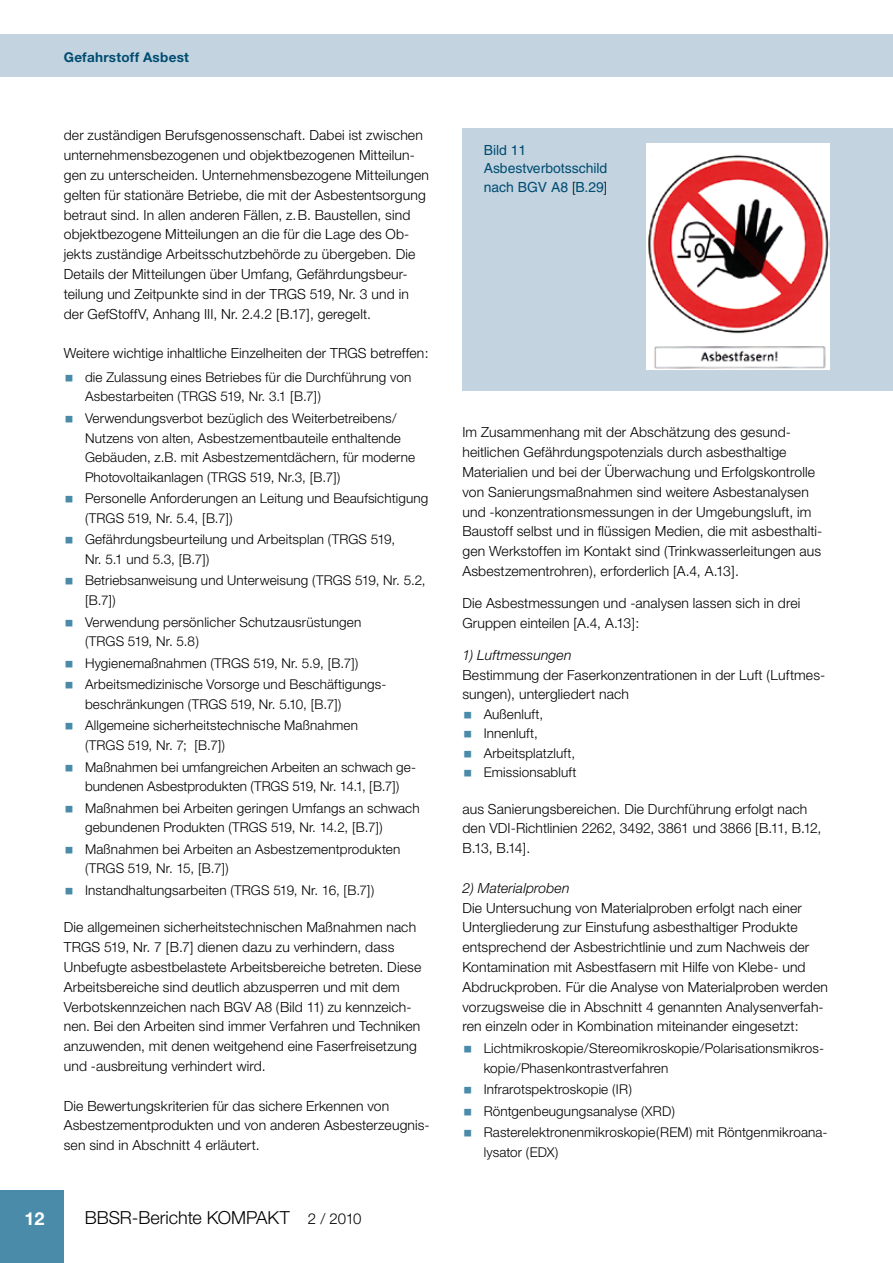
<style>
.page{position:relative;width:893px;height:1263px;background:#fff}
.page>*{position:absolute;margin:0;border:0;box-sizing:border-box;transform-origin:0 0}
.t1{font:300 18px "Helvetica Neue";color:#000}
.t2{font:700 18px "Helvetica Neue";color:#fff}
.Fließtext{font:300 13.95px/19.8px "Helvetica Neue";letter-spacing:.01em;color:#000}
.t3{font:13.95px/18px "Helvetica";color:#004c71}
.Fließtext-2{font:italic 300 13.95px "Helvetica Neue";letter-spacing:.01em;color:#000}
.Einzug{font:300 13.5px/19.5px "Helvetica Neue";letter-spacing:.01em;color:#000}
.t4{font:700 13.5px "Helvetica Neue";letter-spacing:.02em;color:#004c71}
.s1{font-family:"Tahoma";font-weight:700;font-size:30px;color:#498ba9}
.s2{font-size:15px}
.s3{font-family:"Helvetica Neue";font-weight:300;color:#000}
</style>
<div class="page">
<div style="left:0;top:34px;width:893px;height:42px;background:#c3d4e0"></div>
<div style="left:0;top:1190px;width:64px;height:73px;background:#498ba9"></div>
<div style="left:462px;top:128px;width:431px;height:262px;background:#c3d4e0"></div>
<img style="left:647px;top:144px;width:182px;height:226px">
<p class="t4" style="left:64px;top:49px;width:127px">Gefahrstoff Asbest</p>
<p class="Fließtext" style="left:64px;top:125px;width:367px">der zuständigen Berufsgenossenschaft. Dabei ist zwischen unternehmensbezogenen und objektbezogenen Mitteilun&shy;gen zu unterscheiden. Unternehmensbezogene Mitteilungen gelten für stationäre Betriebe, die mit der Asbestentsorgung betraut sind. In allen anderen Fällen, z.B. Baustellen, sind objektbezogene Mitteilungen an die für die Lage des Ob&shy;jekts zuständige Arbeitsschutzbehörde zu übergeben. Die Details der Mitteilungen über Umfang, Gefährdungsbeur&shy;teilung und Zeitpunkte sind in der TRGS 519, Nr. 3 und in der GefStoffV, Anhang III, Nr. 2.4.2 [B.17], geregelt.</p>
<p class="Fließtext" style="left:64px;top:343px;width:366px">Weitere wichtige inhaltliche Einzelheiten der TRGS betreffen:</p>
<p class="Einzug" style="left:85px;top:367px;width:328px;text-indent:-21px"><span class="s1">▪</span> die Zulassung eines Betriebes für die Durchführung von<br>Asbestarbeiten (TRGS 519, Nr. 3.1 [B.7])</p>
<p class="Einzug" style="left:85px;top:408px;width:332px;text-indent:-21px"><span class="s1">▪</span> Verwendungsverbot bezüglich des Weiterbetreibens/ Nutzens von alten, Asbestzementbauteile enthaltende Gebäuden, z.B. mit Asbestzementdächern, für moderne Photovoltaikanlagen (TRGS 519, Nr.3, [B.7])</p>
<p class="Einzug" style="left:85px;top:488px;width:345px;text-indent:-21px"><span class="s1">▪</span> Personelle Anforderungen an Leitung und Beaufsichtigung (TRGS 519, Nr. 5.4, [B.7])</p>
<p class="Einzug" style="left:85px;top:529px;width:312px;text-indent:-21px"><span class="s1">▪</span> Gefährdungsbeurteilung und Arbeitsplan (TRGS 519,<br>Nr. 5.1 und 5.3, [B.7])</p>
<p class="Einzug" style="left:85px;top:571px;width:342px;text-indent:-21px"><span class="s1">▪</span> Betriebsanweisung und Unterweisung (TRGS 519, Nr. 5.2, [B.7])</p>
<p class="Einzug" style="left:85px;top:612px;width:278px;text-indent:-21px"><span class="s1">▪</span> Verwendung persönlicher Schutzausrüstungen (TRGS 519, Nr. 5.8)</p>
<p class="Einzug" style="left:64px;top:653px;width:296px"><span class="s1">▪</span> Hygienemaßnahmen (TRGS 519, Nr. 5.9, [B.7])</p>
<p class="Einzug" style="left:85px;top:674px;width:303px;text-indent:-21px"><span class="s1">▪</span> Arbeitsmedizinische Vorsorge und Beschäftigungs&shy;beschränkungen (TRGS 519, Nr. 5.10, [B.7])</p>
<p class="Einzug" style="left:85px;top:716px;width:274px;text-indent:-21px"><span class="s1">▪</span> Allgemeine sicherheitstechnische Maßnahmen (TRGS 519, Nr. 7; [B.7])</p>
<p class="Einzug" style="left:64px;top:757px;width:354px;text-align:center"><span class="s1">▪</span> Maßnahmen bei umfangreichen Arbeiten an schwach ge&shy;bundenen Asbestprodukten (TRGS 519, Nr. 14.1, [B.7])</p>
<p class="Einzug" style="left:85px;top:798px;width:336px;text-indent:-21px"><span class="s1">▪</span> Maßnahmen bei Arbeiten geringen Umfangs an schwach gebundenen Produkten (TRGS 519, Nr. 14.2, [B.7])</p>
<p class="Einzug" style="left:85px;top:839px;width:317px;text-indent:-21px"><span class="s1">▪</span> Maßnahmen bei Arbeiten an Asbestzementprodukten (TRGS 519, Nr. 15, [B.7])</p>
<p class="Einzug" style="left:64px;top:880px;width:312px"><span class="s1">▪</span> Instandhaltungsarbeiten (TRGS 519, Nr. 16, [B.7])</p>
<p class="Fließtext" style="left:64px;top:917px;width:359px">Die allgemeinen sicherheitstechnischen Maßnahmen nach TRGS 519, Nr. 7 [B.7] dienen dazu zu verhindern, dass Unbefugte asbestbelastete Arbeitsbereiche betreten. Diese Arbeitsbereiche sind deutlich abzusperren und mit dem Verbotskennzeichen nach BGV A8 (Bild 11) zu kennzeich&shy;nen. Bei den Arbeiten sind immer Verfahren und Techniken anzuwenden, mit denen weitgehend eine Faserfreisetzung und -ausbreitung verhindert wird.</p>
<p class="Fließtext" style="left:64px;top:1095px;width:367px">Die Bewertungskriterien für das sichere Erkennen von<br>Asbestzementprodukten und von anderen Asbesterzeugnis&shy;sen sind in Abschnitt 4 erläutert.</p>
<p class="t2" style="left:24px;top:1207px;width:22px">12</p>
<p class="t1" style="left:85px;top:1206px;width:278px">BBSR-Berichte KOMPAKT <span class="s2">2 / 2010</span></p>
<p class="t3" style="left:484px;top:141px;width:125px">Bild 11<br>Asbestverbotsschild</p>
<p class="t3" style="left:484px;top:178px;width:125px">nach BGV A8 <span class="s3">[</span>B.29<span class="s3">]</span></p>
<p class="Fließtext" style="left:462px;top:422px;width:361px">Im Zusammenhang mit der Abschätzung des gesund&shy;heitlichen Gefährdungspotenzials durch asbesthaltige Materialien und bei der Überwachung und Erfolgskontrolle von Sanierungsmaßnahmen sind weitere Asbestanalysen und -konzentrationsmessungen in der Umgebungsluft, im Baustoff selbst und in flüssigen Medien, die mit asbesthalti&shy;gen Werkstoffen im Kontakt sind (Trinkwasserleitungen aus Asbestzementrohren), erforderlich [A.4, A.13].</p>
<p class="Fließtext" style="left:462px;top:593px;width:339px">Die Asbestmessungen und -analysen lassen sich in drei<br>Gruppen einteilen [A.4, A.13]:</p>
<p class="Fließtext-2" style="left:462px;top:647px;width:111px">1) Luftmessungen</p>
<p class="Fließtext" style="left:462px;top:664px;width:364px">Bestimmung der Faserkonzentrationen in der Luft (Luftmes&shy;sungen), untergliedert nach</p>
<p class="Einzug" style="left:462px;top:704px;width:82px"><span class="s1">▪</span> Außenluft,</p>
<p class="Einzug" style="left:462px;top:723px;width:77px"><span class="s1">▪</span> Innenluft,</p>
<p class="Einzug" style="left:462px;top:743px;width:114px"><span class="s1">▪</span> Arbeitsplatzluft,</p>
<p class="Einzug" style="left:462px;top:762px;width:116px"><span class="s1">▪</span> Emissionsabluft</p>
<p class="Fließtext" style="left:462px;top:798px;width:360px">aus Sanierungsbereichen. Die Durchführung erfolgt nach den VDI-Richtlinien 2262, 3492, 3861 und 3866 [B.11, B.12,<br>B.13, B.14].</p>
<p class="Fließtext-2" style="left:462px;top:879px;width:109px">2) Materialproben</p>
<p class="Fließtext" style="left:462px;top:897px;width:367px">Die Untersuchung von Materialproben erfolgt nach einer Untergliederung zur Einstufung asbesthaltiger Produkte entsprechend der Asbestrichtlinie und zum Nachweis der Kontamination mit Asbestfasern mit Hilfe von Klebe- und Abdruckproben. Für die Analyse von Materialproben werden vorzugsweise die in Abschnitt 4 genannten Analysenverfah&shy;ren einzeln oder in Kombination miteinander eingesetzt:</p>
<p class="Einzug" style="left:484px;top:1038px;width:342px;text-indent:-21px"><span class="s1">▪</span> Lichtmikroskopie/Stereomikroskopie/Polarisationsmikros&shy;kopie/Phasenkontrastverfahren</p>
<p class="Einzug" style="left:462px;top:1079px;width:171px"><span class="s1">▪</span> Infrarotspektroskopie (IR)</p>
<p class="Einzug" style="left:462px;top:1101px;width:214px"><span class="s1">▪</span> Röntgenbeugungsanalyse (XRD)</p>
<p class="Einzug" style="left:484px;top:1122px;width:345px;text-indent:-21px"><span class="s1">▪</span> Rasterelektronenmikroskopie(REM) mit Röntgenmikroana&shy;lysator (EDX)</p>
</div>
